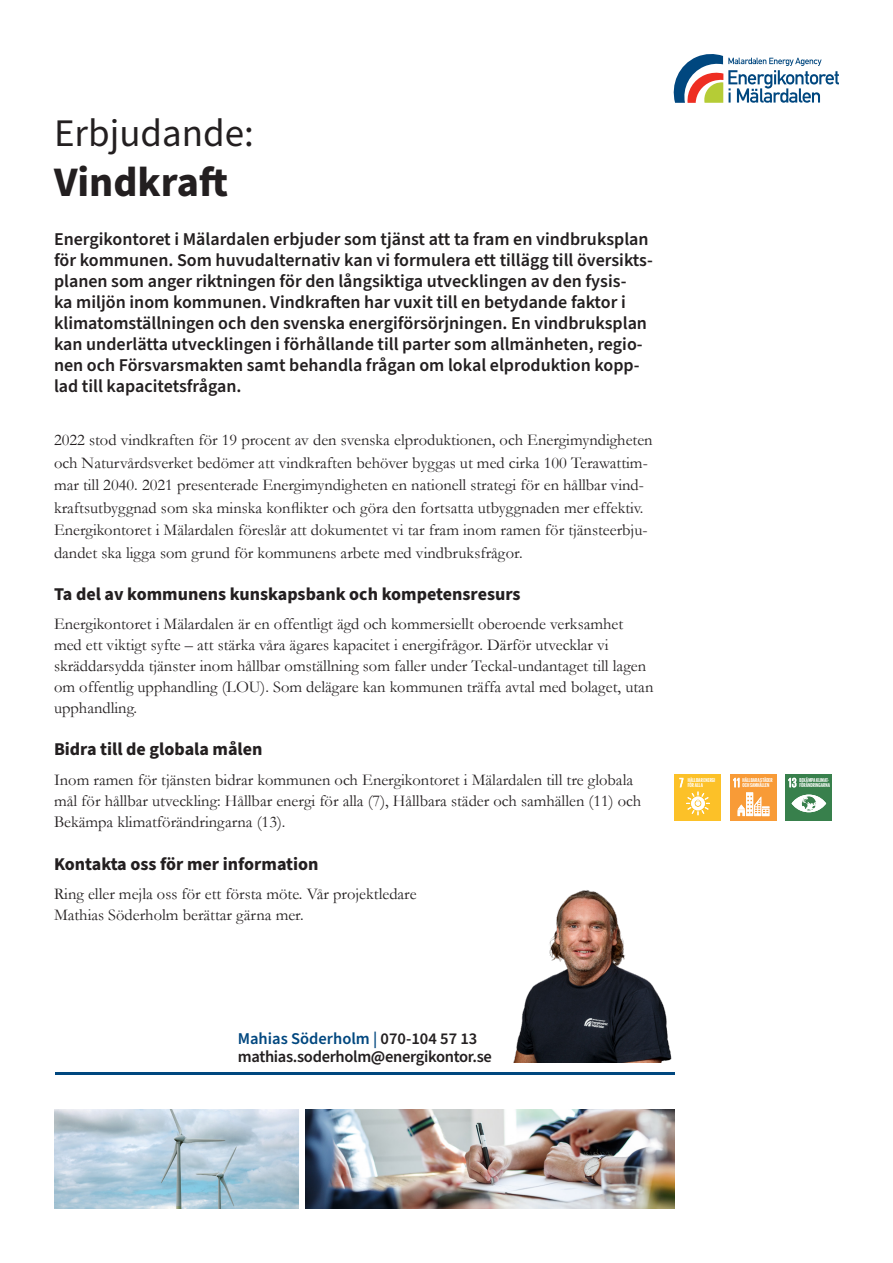
<style>
.page{position:relative;width:893px;height:1263px;background:#fff}
.page>*{position:absolute;margin:0;border:0;box-sizing:border-box;transform-origin:0 0}
.t1{font:700 42px "Source Sans Pro";color:#231f20}
.t2{font:39px "Source Sans Pro";color:#231f20}
.t3{font:600 18px/21px "Source Sans Pro";color:#231f20}
.rubrik_2{font:700 18px "Source Sans Pro";color:#231f20}
.rubrik_2-2{font:16.5px/21px "Garamond";color:#231f20}
.rubrik_2-3{font:600 16.5px/18px "Source Sans Pro";letter-spacing:-.02em;color:#231f20}
.t4{font:700 5.85px/5.6px "Giorgio Sans";letter-spacing:.015em;color:#fff}
.s1{color:#00477f}
</style>
<div class="page">
<svg style="left:674px;top:54px;width:165px;height:49px"></svg>
<img style="left:54px;top:1109px;width:244px;height:100px">
<img style="left:306px;top:1109px;width:368px;height:100px">
<img style="left:513px;top:890px;width:159px;height:172px">
<hr style="left:55px;top:1073px;width:619px;height:2px;background:#00477f">
<div style="left:675px;top:774px;width:46px;height:47px;background:#fcc128"></div>
<svg style="left:679px;top:778px;width:31px;height:37px"></svg>
<div style="left:730px;top:774px;width:47px;height:47px;background:#f89b37"></div>
<svg style="left:733px;top:778px;width:36px;height:38px"></svg>
<div style="left:785px;top:774px;width:47px;height:47px;background:#38804c"></div>
<svg style="left:788px;top:778px;width:8px;height:9px"></svg>
<svg style="left:792px;top:795px;width:34px;height:17px"></svg>
<p class="t2" style="left:54px;top:107px;width:201px">Erbjudande:</p>
<p class="t1" style="left:54px;top:154px;width:176px">Vindkraft</p>
<p class="t3" style="left:54px;top:229px;width:601px">Energikontoret i Mälardalen erbjuder som tjänst att ta fram en vindbruksplan för kommunen. Som huvudalternativ kan vi formulera ett tillägg till översikts&shy;planen som anger riktningen för den långsiktiga utvecklingen av den fysis-<br>ka miljön inom kommunen. Vindkraften har vuxit till en betydande faktor i klimatomställningen och den svenska energiförsörjningen. En vindbruksplan kan underlätta utvecklingen i förhållande till parter som allmänheten, regio&shy;nen och Försvarsmakten samt behandla frågan om lokal elproduktion kopp&shy;lad till kapacitetsfrågan.</p>
<p class="rubrik_2-2" style="left:54px;top:428px;width:600px;line-height:22.5px">2022 stod vindkraften för 19 procent av den svenska elproduktionen, och Energimyndigheten och Naturvårdsverket bedömer att vindkraften behöver byggas ut med cirka 100 Terawattim&shy;mar till 2040. 2021 presenterade Energimyndigheten en nationell strategi för en hållbar vind&shy;kraftsutbyggnad som ska minska konflikter och göra den fortsatta utbyggnaden mer effektiv.<br>Energikontoret i Mälardalen föreslår att dokumentet vi tar fram inom ramen för tjänsteerbju&shy;dandet ska ligga som grund för kommunens arbete med vindbruksfrågor.</p>
<p class="rubrik_2" style="left:54px;top:582px;width:468px">Ta del av kommunens kunskapsbank och kompetensresurs</p>
<p class="rubrik_2-2" style="left:54px;top:613px;width:601px">Energikontoret i Mälardalen är en offentligt ägd och kommersiellt oberoende verksamhet med ett viktigt syfte – att stärka våra ägares kapacitet i energifrågor. Därför utvecklar vi skräddarsydda tjänster inom hållbar omställning som faller under Teckal-undantaget till lagen om offentlig upphandling (LOU). Som delägare kan kommunen träffa avtal med bolaget, utan upphandling.</p>
<p class="rubrik_2" style="left:54px;top:737px;width:210px">Bidra till de globala målen</p>
<p class="rubrik_2-2" style="left:54px;top:769px;width:589px">Inom ramen för tjänsten bidrar kommunen och Energikontoret i Mälardalen till tre globala mål för hållbar utveckling: Hållbar energi för alla (7), Hållbara städer och samhällen (11) och<br>Bekämpa klimatförändringarna (13).</p>
<p class="rubrik_2" style="left:54px;top:851px;width:266px">Kontakta oss för mer information</p>
<p class="rubrik_2-2" style="left:54px;top:883px;width:364px">Ring eller mejla oss för ett första möte. Vår projektledare<br>Mathias Söderholm berättar gärna mer.</p>
<p class="t4" style="left:688px;top:777px;width:29px">HÅLLBAR ENERGI<br>FÖR ALLA</p>
<p class="t4" style="left:743px;top:777px;width:32px">HÅLLBARA STÄDER<br>OCH SAMHÄLLEN</p>
<p class="t4" style="left:799px;top:777px;width:32px">BEKÄMPA KLIMAT-<br>FÖRÄNDRINGARNA</p>
<p class="rubrik_2-3" style="left:238px;top:1029px;width:256px"><span class="s1">Mahias Söderholm |</span> 070-104 57 13 mathias.soderholm@energikontor.se</p>
</div>
